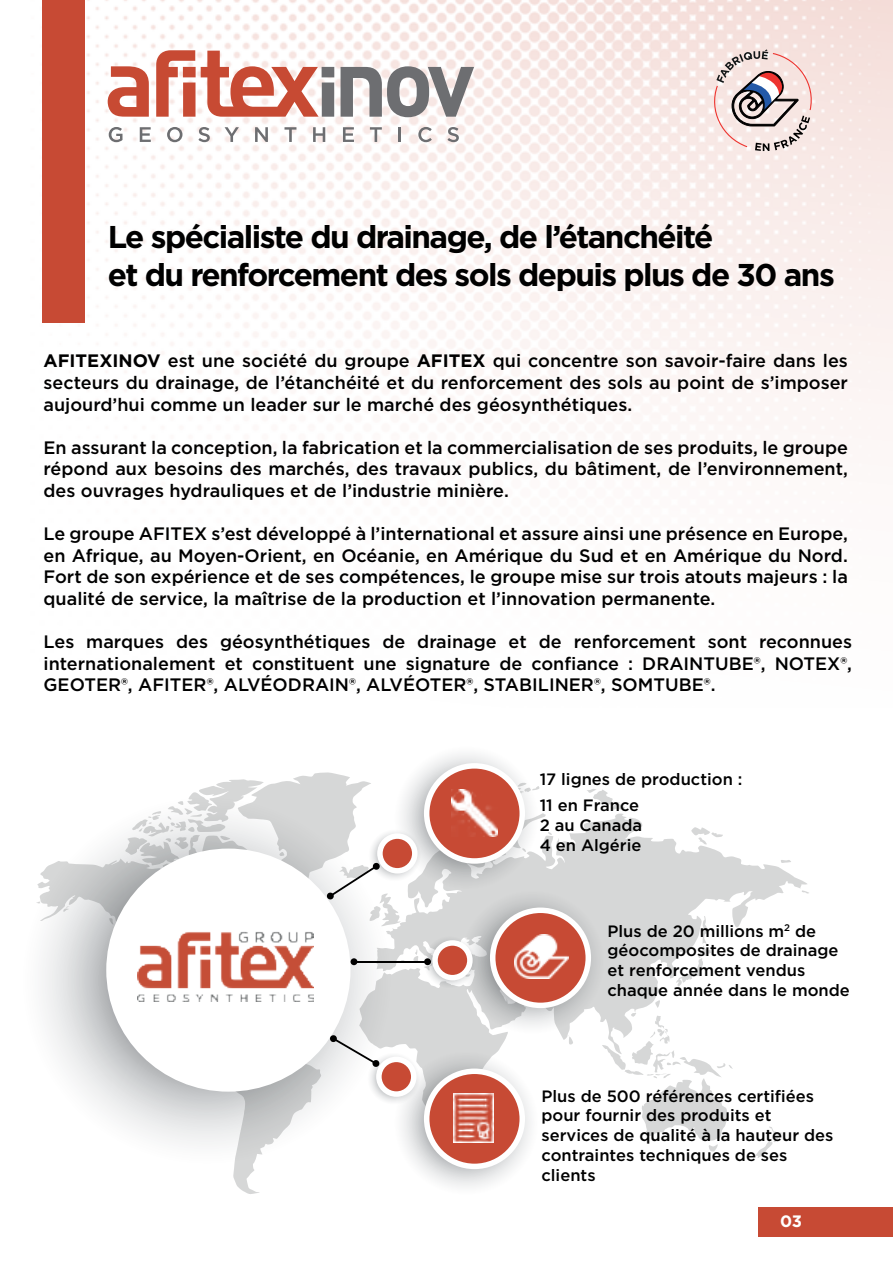
<style>
.page{position:relative;width:893px;height:1263px;background:#fff}
.page>*{position:absolute;margin:0;border:0;box-sizing:border-box;transform-origin:0 0}
.t1{font:700 31.5px/37.8px "Gotham";letter-spacing:-.05em;color:#000}
.t2{font:500 18px/21.6px "Gotham";color:#000;text-align:justify}
.t3{font:500 16.5px/19.6px "Gotham";color:#000}
.t4{font:700 16.5px "Gotham";color:#fff}
.s1{font-weight:700}
</style>
<div class="page">
<img style="left:42px;top:0;width:851px;height:421px">
<div style="left:42px;top:0;width:42px;height:322px;background:#c74a34"></div>
<svg style="left:108px;top:50px;width:226px;height:67px"></svg>
<svg style="left:341px;top:66px;width:133px;height:51px"></svg>
<svg style="left:109px;top:127px;width:13px;height:15px"></svg>
<svg style="left:140px;top:127px;width:11px;height:15px"></svg>
<svg style="left:167px;top:127px;width:15px;height:15px"></svg>
<svg style="left:198px;top:127px;width:12px;height:15px"></svg>
<svg style="left:225px;top:127px;width:14px;height:15px"></svg>
<svg style="left:255px;top:127px;width:13px;height:15px"></svg>
<svg style="left:284px;top:127px;width:12px;height:15px"></svg>
<svg style="left:313px;top:127px;width:12px;height:15px"></svg>
<svg style="left:343px;top:127px;width:11px;height:15px"></svg>
<svg style="left:370px;top:127px;width:12px;height:15px"></svg>
<svg style="left:399px;top:127px;width:2px;height:15px"></svg>
<svg style="left:418px;top:127px;width:14px;height:15px"></svg>
<svg style="left:447px;top:127px;width:12px;height:15px"></svg>
<svg style="left:192px;top:772px;width:617px;height:422px"></svg>
<svg style="left:36px;top:794px;width:357px;height:372px"></svg>
<div style="left:106px;top:848px;width:245px;height:244px;background:#fff;border-radius:50%"></div>
<svg style="left:393px;top:744px;width:146px;height:146px"></svg>
<svg style="left:424px;top:763px;width:101px;height:101px"></svg>
<svg style="left:368px;top:828px;width:53px;height:53px"></svg>
<svg style="left:393px;top:1050px;width:146px;height:145px"></svg>
<svg style="left:424px;top:1068px;width:101px;height:101px"></svg>
<svg style="left:366px;top:1051px;width:54px;height:54px"></svg>
<svg style="left:459px;top:889px;width:146px;height:145px;background:#d2d3d3"></svg>
<svg style="left:490px;top:907px;width:101px;height:101px"></svg>
<svg style="left:423px;top:935px;width:53px;height:53px"></svg>
<svg style="left:432px;top:940px;width:41px;height:40px"></svg>
<svg style="left:326px;top:833px;width:92px;height:67px"></svg>
<hr style="left:354px;top:961px;width:74px;height:2px;background:#000">
<div style="left:351px;top:958px;width:6px;height:7px;background:#000;border-radius:50%"></div>
<div style="left:424px;top:958px;width:7px;height:7px;background:#000;border-radius:50%"></div>
<svg style="left:329px;top:1035px;width:87px;height:62px"></svg>
<img style="left:138px;top:931px;width:176px;height:70px">
<img style="left:451px;top:790px;width:47px;height:46px">
<img style="left:514px;top:934px;width:55px;height:45px">
<img style="left:454px;top:1093px;width:39px;height:50px">
<div style="left:758px;top:1207px;width:135px;height:30px;background:#c74a34"></div>
<svg style="left:708px;top:49px;width:108px;height:102px;background:#d6c5c4"></svg>
<h1 class="t1" style="left:108px;top:218px;width:729px">Le spécialiste du drainage, de l’étanchéité<br>et du renforcement des sols depuis plus de 30 ans</h1>
<p class="t2" style="left:44px;top:350px;width:806px"><span class="s1">AFITEXINOV</span> est une société du groupe <span class="s1">AFITEX</span> qui concentre son savoir-faire dans les secteurs du drainage, de l’étanchéité et du renforcement des sols au point de s’imposer aujourd’hui comme un leader sur le marché des géosynthétiques.</p>
<p class="t2" style="left:44px;top:436px;width:806px">En assurant la conception, la fabrication et la commercialisation de ses produits, le groupe répond aux besoins des marchés, des travaux publics, du bâtiment, de l’environnement, des ouvrages hydrauliques et de l’industrie minière.</p>
<p class="t2" style="left:44px;top:523px;width:806px">Le groupe AFITEX s’est développé à l’international et assure ainsi une présence en Europe, en Afrique, au Moyen-Orient, en Océanie, en Amérique du Sud et en Amérique du Nord.<br>Fort de son expérience et de ses compétences, le groupe mise sur trois atouts majeurs : la qualité de service, la maîtrise de la production et l’innovation permanente.</p>
<p class="t2" style="left:44px;top:631px;width:810px">Les marques des géosynthétiques de drainage et de renforcement sont reconnues internationalement et constituent une signature de confiance : DRAINTUBE®, NOTEX®, GEOTER®, AFITER®, ALVÉODRAIN®, ALVÉOTER®, STABILINER®, SOMTUBE®.</p>
<p class="t3" style="left:540px;top:766px;width:204px;line-height:26.2px">17 lignes de production :<br>11 en France</p>
<p class="t3" style="left:540px;top:815px;width:104px">2 au Canada<br>4 en Algérie</p>
<p class="t3" style="left:607px;top:921px;width:244px">Plus de 20 millions m<sup>2</sup> de géocomposites de drainage et renforcement vendus chaque année dans le monde</p>
<p class="t3" style="left:541px;top:1086px;width:293px">Plus de 500 références certifiées pour fournir des produits et services de qualité à la hauteur des contraintes techniques de ses clients</p>
<p class="t4" style="left:780px;top:1210px;width:24px">03</p>
</div>
